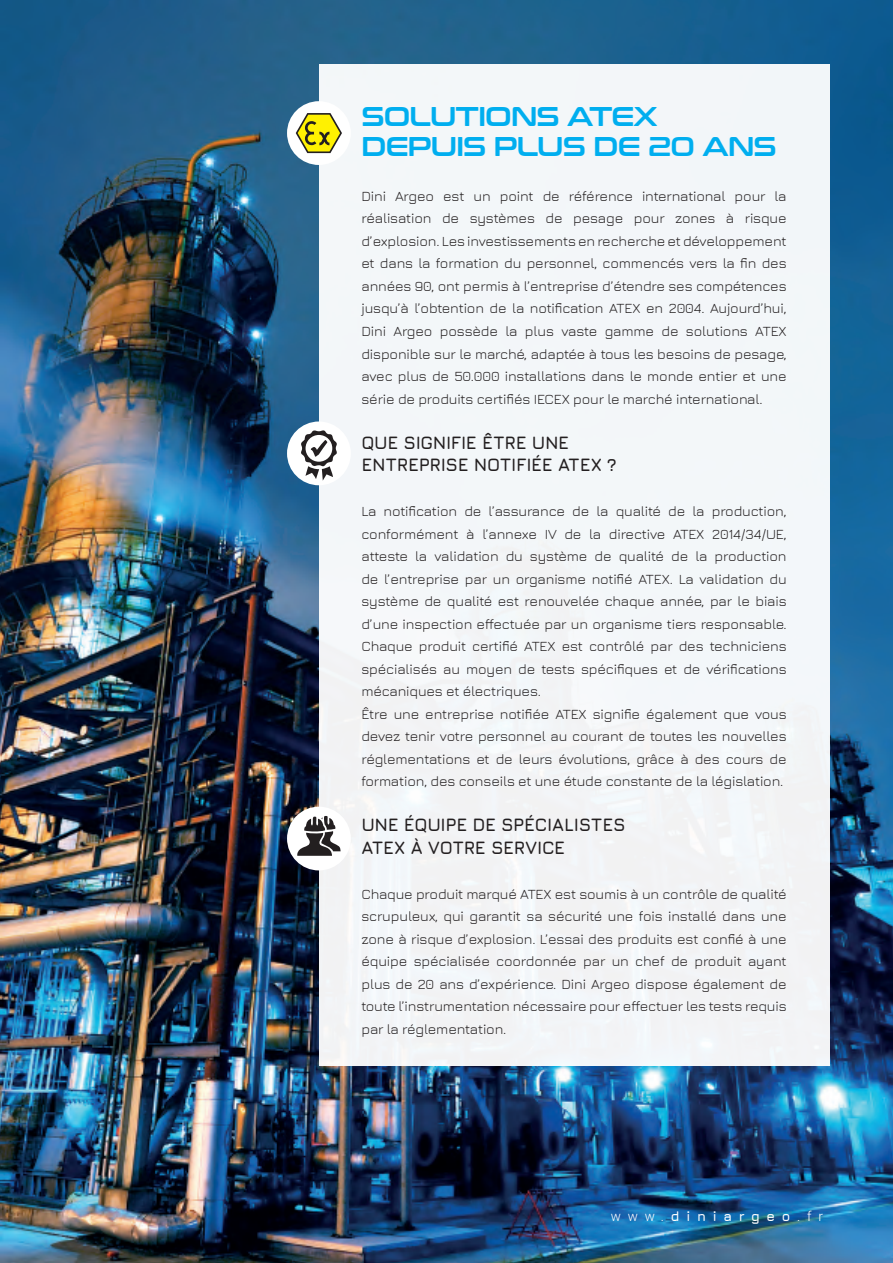
<style>
.page{position:relative;width:893px;height:1263px;background:#fff}
.page>*{position:absolute;margin:0;border:0;box-sizing:border-box;transform-origin:0 0}
.t1{font:27px/30px "Conthrax Sb";letter-spacing:-.03em;color:#00aeef}
.t2{font:700 18px/22.5px "Jura";letter-spacing:-.01em;color:#231f20}
.t3{font:14.25px/22.5px "Jura";letter-spacing:-.01em;color:#231f20;text-align:justify}
.t4{font:700 13.5px "Jura";letter-spacing:.5em;color:#fff}
.s1{font-family:"Roboto";font-weight:300}
</style>
<div class="page">
<img style="left:0;top:0;width:893px;height:1263px">
<div style="left:319px;top:64px;width:510px;height:1001px;background:#f3f6f9"></div>
<div style="left:287px;top:101px;width:64px;height:64px;background:#fff;border-radius:50%"></div>
<svg style="left:296px;top:113px;width:46px;height:40px"></svg>
<div style="left:287px;top:421px;width:64px;height:64px;background:#fff;border-radius:50%"></div>
<svg style="left:301px;top:430px;width:36px;height:51px"></svg>
<div style="left:287px;top:807px;width:64px;height:63px;background:#fff;border-radius:50%"></div>
<svg style="left:297px;top:815px;width:44px;height:41px"></svg>
<h1 class="t1" style="left:361px;top:100px;width:417px">SOLUTIONS ATEX<br>DEPUIS PLUS DE 20 ANS</h1>
<p class="t3" style="left:361px;top:184px;width:427px">Dini Argeo est un point de référence international pour la réalisation de systèmes de pesage pour zones à risque d’explosion. Les investissements en recherche et développement et dans la formation du personnel, commencés vers la fin des années 90, ont permis à l’entreprise d’étendre ses compétences jusqu’à l’obtention de la notification ATEX en 2004. Aujourd’hui, Dini Argeo possède la plus vaste gamme de solutions ATEX disponible sur le marché, adaptée à tous les besoins de pesage, avec plus de 50.000 installations dans le monde entier et une série de produits certifiés IECEX pour le marché international.</p>
<p class="t2" style="left:361px;top:429px;width:257px">QUE SIGNIFIE ÊTRE UNE<br>ENTREPRISE NOTIFIÉE ATEX ?</p>
<p class="t3" style="left:361px;top:499px;width:427px;text-align:left">La notification de l’assurance de la qualité de la production, conformément à l’annexe IV de la directive ATEX 2014/34/UE, atteste la validation du système de qualité de la production de l’entreprise par un organisme notifié ATEX. La validation du système de qualité est renouvelée chaque année, par le biais d’une inspection effectuée par un organisme tiers responsable.<br>Chaque produit certifié ATEX est contrôlé par des techniciens spécialisés au moyen de tests spécifiques et de vérifications mécaniques et électriques.<br>Être une entreprise notifiée ATEX signifie également que vous devez tenir votre personnel au courant de toutes les nouvelles réglementations et de leurs évolutions, grâce à des cours de formation, des conseils et une étude constante de la législation.</p>
<p class="t2" style="left:361px;top:812px;width:266px">UNE ÉQUIPE DE SPÉCIALISTES<br>ATEX À VOTRE SERVICE</p>
<p class="t3" style="left:361px;top:881px;width:427px">Chaque produit marqué ATEX est soumis à un contrôle de qualité scrupuleux, qui garantit sa sécurité une fois installé dans une zone à risque d’explosion. L’essai des produits est confié à une équipe spécialisée coordonnée par un chef de produit ayant plus de 20 ans d’expérience. Dini Argeo dispose également de toute l’instrumentation nécessaire pour effectuer les tests requis par la réglementation.</p>
<p class="t4" style="left:611px;top:1206px;width:213px"><span class="s1">www.</span>diniargeo<span class="s1">.fr</span></p>
</div>
